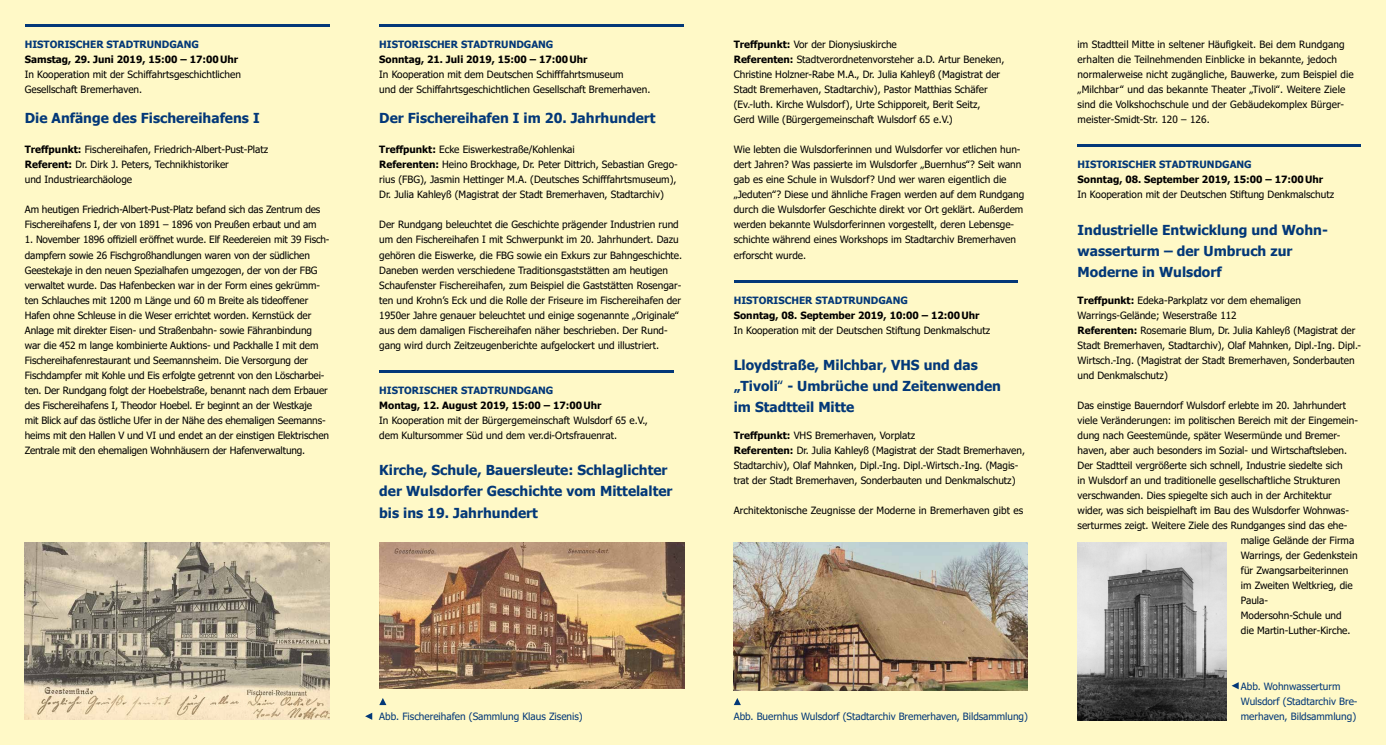
<style>
.page{position:relative;width:1386px;height:745px;background:#fff}
.page>*{position:absolute;margin:0;border:0;box-sizing:border-box;transform-origin:0 0}
.t1{font:700 13.75px/21.2px "Tahoma";color:#033878}
.t2{font:10px/15px "Tahoma";color:#000}
.t3{font:700 10px "Tahoma";color:#000}
.t4{font:10px/15px "Tahoma";color:#033878}
.t5{font:700 10px "Tahoma";color:#033878}
.s1{font-weight:700}
.s2{font-weight:400}
</style>
<div class="page">
<div style="left:0;top:0;width:1385px;height:744px;background:#fff9c7"></div>
<hr style="left:25px;top:25px;width:305px;height:2px;background:#033878">
<img style="left:733px;top:542px;width:294px;height:147px">
<img style="left:25px;top:542px;width:305px;height:177px">
<img style="left:379px;top:542px;width:305px;height:145px">
<svg style="left:1231px;top:682px;width:7px;height:6px"></svg>
<svg style="left:365px;top:713px;width:7px;height:6px"></svg>
<svg style="left:380px;top:698px;width:6px;height:6px"></svg>
<svg style="left:734px;top:698px;width:7px;height:6px"></svg>
<hr style="left:379px;top:24px;width:305px;height:3px;background:#033878">
<hr style="left:379px;top:369px;width:294px;height:3px;background:#033878">
<hr style="left:733px;top:279px;width:284px;height:3px;background:#033878">
<hr style="left:1077px;top:144px;width:284px;height:3px;background:#033878">
<img style="left:1077px;top:542px;width:149px;height:177px">
<p class="t5" style="left:25px;top:38px;width:176px">HISTORISCHER STADTRUNDGANG</p>
<p class="t3" style="left:25px;top:53px;width:215px">Samstag, 29. Juni 2019, 15:00 – 17:00Uhr</p>
<p class="t2" style="left:25px;top:68px;width:218px">In Kooperation mit der Schiffahrtsgeschichtlichen<br>Gesellschaft Bremerhaven.</p>
<h1 class="t1" style="left:25px;top:108px;width:236px">Die Anfänge des Fischereihafens I</h1>
<p class="t2" style="left:25px;top:143px;width:245px"><span class="s1">Treffpunkt:</span> Fischereihafen, Friedrich-Albert-Pust-Platz<br><span class="s1">Referent:</span> Dr. Dirk J. Peters, Technikhistoriker<br>und Industriearchäologe</p>
<p class="t2" style="left:25px;top:203px;width:297px">Am heutigen Friedrich-Albert-Pust-Platz befand sich das Zentrum des<br>Fischereihafens I, der von 1891 – 1896 von Preußen erbaut und am</p>
<p class="t2" style="left:25px;top:233px;width:306px">1. November 1896 offiziell eröffnet wurde. Elf Reedereien mit 39 Fisch&shy;dampfern sowie 26 Fischgroßhandlungen waren von der südlichen Geestekaje in den neuen Spezialhafen umgezogen, der von der FBG verwaltet wurde. Das Hafenbecken war in der Form eines gekrümm&shy;ten Schlauches mit 1200 m Länge und 60 m Breite als tideoffener Hafen ohne Schleuse in die Weser errichtet worden. Kernstück der Anlage mit direkter Eisen- und Straßenbahn- sowie Fähranbindung war die 452 m lange kombinierte Auktions- und Packhalle I mit dem Fischereihafenrestaurant und Seemannsheim. Die Versorgung der Fischdampfer mit Kohle und Eis erfolgte getrennt von den Löscharbei&shy;ten. Der Rundgang folgt der Hoebelstraße, benannt nach dem Erbauer des Fischereihafens I, Theodor Hoebel. Er beginnt an der Westkaje<br>mit Blick auf das östliche Ufer in der Nähe des ehemaligen Seemanns&shy;heims mit den Hallen V und VI und endet an der einstigen Elektrischen Zentrale mit den ehemaligen Wohnhäusern der Hafenverwaltung.</p>
<p class="t5" style="left:379px;top:38px;width:176px">HISTORISCHER STADTRUNDGANG</p>
<p class="t3" style="left:379px;top:53px;width:210px">Sonntag, 21. Juli 2019, 15:00 – 17:00Uhr</p>
<p class="t2" style="left:379px;top:68px;width:273px">In Kooperation mit dem Deutschen Schifffahrtsmuseum<br>und der Schiffahrtsgeschichtlichen Gesellschaft Bremerhaven.</p>
<h1 class="t1" style="left:379px;top:108px;width:278px">Der Fischereihafen I im 20. Jahrhundert</h1>
<p class="t2" style="left:379px;top:143px;width:300px"><span class="s1">Treffpunkt:</span> Ecke Eiswerkestraße/Kohlenkai<br><span class="s1">Referenten:</span> Heino Brockhage, Dr. Peter Dittrich, Sebastian Grego&shy;rius (FBG), Jasmin Hettinger M.A. (Deutsches Schifffahrtsmuseum), Dr. Julia Kahleyß (Magistrat der Stadt Bremerhaven, Stadtarchiv)</p>
<p class="t2" style="left:379px;top:218px;width:304px">Der Rundgang beleuchtet die Geschichte prägender Industrien rund um den Fischereihafen I mit Schwerpunkt im 20. Jahrhundert. Dazu gehören die Eiswerke, die FBG sowie ein Exkurs zur Bahngeschichte.<br>Daneben werden verschiedene Traditionsgaststätten am heutigen Schaufenster Fischereihafen, zum Beispiel die Gaststätten Rosengar&shy;ten und Krohn’s Eck und die Rolle der Friseure im Fischereihafen der 1950er Jahre genauer beleuchtet und einige sogenannte „Originale‟ aus dem damaligen Fischereihafen näher beschrieben. Der Rund&shy;gang wird durch Zeitzeugenberichte aufgelockert und illustriert.</p>
<p class="t5" style="left:379px;top:383px;width:176px">HISTORISCHER STADTRUNDGANG</p>
<p class="t3" style="left:379px;top:398px;width:224px">Montag, 12. August 2019, 15:00 – 17:00Uhr</p>
<p class="t2" style="left:379px;top:413px;width:270px">In Kooperation mit der Bürgergemeinschaft Wulsdorf 65 e.V., dem Kultursommer Süd und dem ver.di-Ortsfrauenrat.</p>
<h1 class="t1" style="left:379px;top:459px;width:295px">Kirche, Schule, Bauersleute: Schlaglichter der Wulsdorfer Geschichte vom Mittelalter bis ins 19. Jahrhundert</h1>
<p class="t2" style="left:733px;top:38px;width:272px"><span class="s1">Treffpunkt:</span> Vor der Dionysiuskirche<br><span class="s1">Referenten:</span> Stadtverordnetenvorsteher a.D. Artur Beneken, Christine Holzner-Rabe M.A., Dr. Julia Kahleyß (Magistrat der Stadt Bremerhaven, Stadtarchiv), Pastor Matthias Schäfer (Ev.-luth. Kirche Wulsdorf), Urte Schipporeit, Berit Seitz,<br>Gerd Wille (Bürgergemeinschaft Wulsdorf 65 e.V.)</p>
<p class="t2" style="left:733px;top:143px;width:292px">Wie lebten die Wulsdorferinnen und Wulsdorfer vor etlichen hun&shy;dert Jahren? Was passierte im Wulsdorfer „Buernhus‟? Seit wann gab es eine Schule in Wulsdorf? Und wer waren eigentlich die „Jeduten‟? Diese und ähnliche Fragen werden auf dem Rundgang durch die Wulsdorfer Geschichte direkt vor Ort geklärt. Außerdem werden bekannte Wulsdorferinnen vorgestellt, deren Lebensge&shy;schichte während eines Workshops im Stadtarchiv Bremerhaven erforscht wurde.</p>
<p class="t5" style="left:733px;top:293px;width:176px">HISTORISCHER STADTRUNDGANG</p>
<p class="t3" style="left:733px;top:308px;width:247px">Sonntag, 08. September 2019, 10:00 – 12:00Uhr</p>
<p class="t2" style="left:733px;top:323px;width:258px">In Kooperation mit der Deutschen Stiftung Denkmalschutz</p>
<h1 class="t1" style="left:733px;top:354px;width:269px">Lloydstraße, Milchbar, VHS und das „Tivoli<span class="s2">‟</span> - Umbrüche und Zeitenwenden im Stadtteil Mitte</h1>
<p class="t2" style="left:733px;top:428px;width:293px"><span class="s1">Treffpunkt:</span> VHS Bremerhaven, Vorplatz<br><span class="s1">Referenten:</span> Dr. Julia Kahleyß (Magistrat der Stadt Bremerhaven, Stadtarchiv), Olaf Mahnken, Dipl.-Ing. Dipl.-Wirtsch.-Ing. (Magis&shy;trat der Stadt Bremerhaven, Sonderbauten und Denkmalschutz)</p>
<p class="t2" style="left:733px;top:503px;width:291px">Architektonische Zeugnisse der Moderne in Bremerhaven gibt es</p>
<p class="t2" style="left:1077px;top:38px;width:278px">im Stadtteil Mitte in seltener Häufigkeit. Bei dem Rundgang erhalten die Teilnehmenden Einblicke in bekannte, jedoch normalerweise nicht zugängliche, Bauwerke, zum Beispiel die „Milchbar‟ und das bekannte Theater „Tivoli‟. Weitere Ziele sind die Volkshochschule und der Gebäudekomplex Bürger&shy;meister-Smidt-Str. 120 – 126.</p>
<p class="t5" style="left:1077px;top:158px;width:176px">HISTORISCHER STADTRUNDGANG</p>
<p class="t3" style="left:1077px;top:173px;width:247px">Sonntag, 08. September 2019, 15:00 – 17:00Uhr</p>
<p class="t2" style="left:1077px;top:188px;width:258px">In Kooperation mit der Deutschen Stiftung Denkmalschutz</p>
<h1 class="t1" style="left:1077px;top:219px;width:252px">Industrielle Entwicklung und Wohn&shy;wasserturm – der Umbruch zur<br>Moderne in Wulsdorf</h1>
<p class="t2" style="left:1077px;top:293px;width:285px"><span class="s1">Treffpunkt:</span> Edeka-Parkplatz vor dem ehemaligen Warrings-Gelände; Weserstraße 112<br><span class="s1">Referenten:</span> Rosemarie Blum, Dr. Julia Kahleyß (Magistrat der Stadt Bremerhaven, Stadtarchiv), Olaf Mahnken, Dipl.-Ing. Dipl.- Wirtsch.-Ing. (Magistrat der Stadt Bremerhaven, Sonderbauten und Denkmalschutz)</p>
<p class="t2" style="left:1077px;top:398px;width:270px">Das einstige Bauerndorf Wulsdorf erlebte im 20. Jahrhundert</p>
<p class="t2" style="left:1077px;top:413px;width:282px">viele Veränderungen: im politischen Bereich mit der Eingemein-</p>
<p class="t2" style="left:1077px;top:428px;width:264px">dung nach Geestemünde, später Wesermünde und Bremer-</p>
<p class="t2" style="left:1077px;top:443px;width:271px">haven, aber auch besonders im Sozial- und Wirtschaftsleben.</p>
<p class="t2" style="left:1077px;top:458px;width:266px">Der Stadtteil vergrößerte sich schnell, Industrie siedelte sich</p>
<p class="t2" style="left:1077px;top:473px;width:264px">in Wulsdorf an und traditionelle gesellschaftliche Strukturen</p>
<p class="t2" style="left:1077px;top:488px;width:256px">verschwanden. Dies spiegelte sich auch in der Architektur</p>
<p class="t2" style="left:1077px;top:503px;width:273px">wider, was sich beispielhaft im Bau des Wulsdorfer Wohnwas-</p>
<p class="t2" style="left:1077px;top:518px;width:271px">serturmes zeigt. Weitere Ziele des Rundganges sind das ehe-</p>
<p class="t2" style="left:1240px;top:533px;width:115px">malige Gelände der Firma</p>
<p class="t2" style="left:1240px;top:548px;width:118px">Warrings, der Gedenkstein</p>
<p class="t2" style="left:1240px;top:563px;width:109px">für Zwangsarbeiterinnen</p>
<p class="t2" style="left:1240px;top:578px;width:113px">im Zweiten Weltkrieg, die</p>
<p class="t2" style="left:1240px;top:593px;width:29px">Paula-</p>
<p class="t2" style="left:1240px;top:608px;width:102px">Modersohn-Schule und</p>
<p class="t2" style="left:1240px;top:623px;width:111px">die Martin-Luther-Kirche.</p>
<p class="t4" style="left:1240px;top:678px;width:118px">Abb. Wohnwasserturm<br>Wulsdorf (Stadtarchiv Bre-</p>
<p class="t4" style="left:379px;top:708px;width:205px">Abb. Fischereihafen (Sammlung Klaus Zisenis)</p>
<p class="t4" style="left:733px;top:708px;width:296px">Abb. Buernhus Wulsdorf (Stadtarchiv Bremerhaven, Bildsammlung)</p>
<p class="t4" style="left:1240px;top:708px;width:117px">merhaven, Bildsammlung)</p>
</div>
